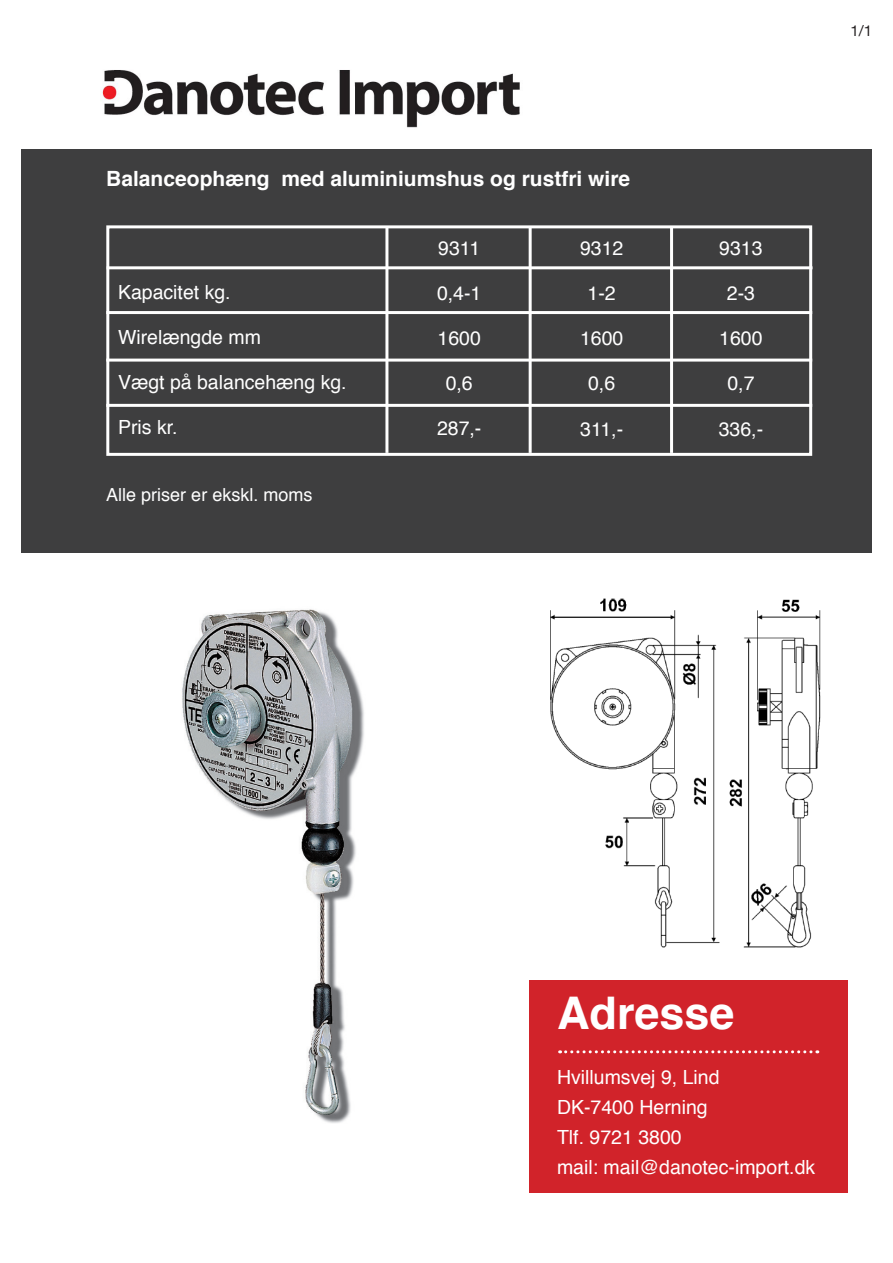
<style>
.page{position:relative;width:893px;height:1263px;background:#fff}
.page>*{position:absolute;margin:0;border:0;box-sizing:border-box;transform-origin:0 0}
.t1{font:700 45px "Helvetica";color:#fff}
.t2{font:700 21px "Helvetica";color:#fff}
.t3{font:19.5px "Helvetica";color:#fff}
.t4{font:18px "Helvetica";color:#fff}
.t5{font:15px "Helvetica Neue";color:#231f20}
</style>
<div class="page">
<div style="left:529px;top:980px;width:319px;height:213px;background:#d1232a"></div>
<img style="left:101px;top:70px;width:419px;height:58px">
<div style="left:21px;top:149px;width:851px;height:404px;background:#3e3e3f"></div>
<hr style="left:106px;top:311px;width:706px;height:3px;background:#fff">
<hr style="left:106px;top:359px;width:706px;height:3px;background:#fff">
<hr style="left:106px;top:404px;width:706px;height:3px;background:#fff">
<hr style="left:385px;top:227px;width:3px;height:226px;background:#fff">
<hr style="left:529px;top:227px;width:3px;height:226px;background:#fff">
<hr style="left:670px;top:227px;width:3px;height:226px;background:#fff">
<div style="left:106px;top:225px;width:706px;height:231px;border:3px solid #fff"></div>
<svg style="left:560px;top:1050px;width:258px;height:3px"></svg>
<img style="left:550px;top:598px;width:271px;height:350px">
<img style="left:182px;top:609px;width:182px;height:514px">
<hr style="left:107px;top:266px;width:705px;height:3px;background:#fff">
<p class="t2" style="left:106px;top:161px;width:525px">Balanceophæng med aluminiumshus og rustfri wire</p>
<p class="t3" style="left:118px;top:277px;width:114px">Kapacitet kg.</p>
<p class="t3" style="left:118px;top:322px;width:145px">Wirelængde mm</p>
<p class="t3" style="left:118px;top:367px;width:230px">Vægt på balancehæng kg.</p>
<p class="t3" style="left:118px;top:412px;width:61px">Pris kr.</p>
<p class="t4" style="left:106px;top:481px;width:208px">Alle priser er ekskl. moms</p>
<p class="t3" style="left:438px;top:233px;width:43px">9311</p>
<p class="t3" style="left:437px;top:278px;width:46px">0,4-1</p>
<p class="t3" style="left:438px;top:323px;width:45px">1600</p>
<p class="t3" style="left:446px;top:368px;width:29px">0,6</p>
<p class="t3" style="left:437px;top:413px;width:46px">287,-</p>
<p class="t3" style="left:580px;top:233px;width:45px">9312</p>
<p class="t3" style="left:588px;top:278px;width:30px">1-2</p>
<p class="t3" style="left:580px;top:323px;width:45px">1600</p>
<p class="t3" style="left:588px;top:368px;width:29px">0,6</p>
<p class="t3" style="left:580px;top:414px;width:45px">311,-</p>
<p class="t3" style="left:719px;top:233px;width:45px">9313</p>
<p class="t3" style="left:727px;top:278px;width:30px">2-3</p>
<p class="t3" style="left:719px;top:323px;width:45px">1600</p>
<p class="t3" style="left:727px;top:368px;width:29px">0,7</p>
<p class="t3" style="left:719px;top:414px;width:46px">336,-</p>
<p class="t5" style="left:850px;top:19px;width:23px">1/1</p>
<p class="t1" style="left:557px;top:977px;width:179px">Adresse</p>
<p class="t3" style="left:557px;top:1062px;width:164px">Hvillumsvej 9, Lind</p>
<p class="t3" style="left:557px;top:1092px;width:152px">DK-7400 Herning</p>
<p class="t3" style="left:557px;top:1122px;width:126px">Tlf. 9721 3800</p>
<p class="t3" style="left:557px;top:1152px;width:260px">mail: mail@danotec-import.dk</p>
</div>
